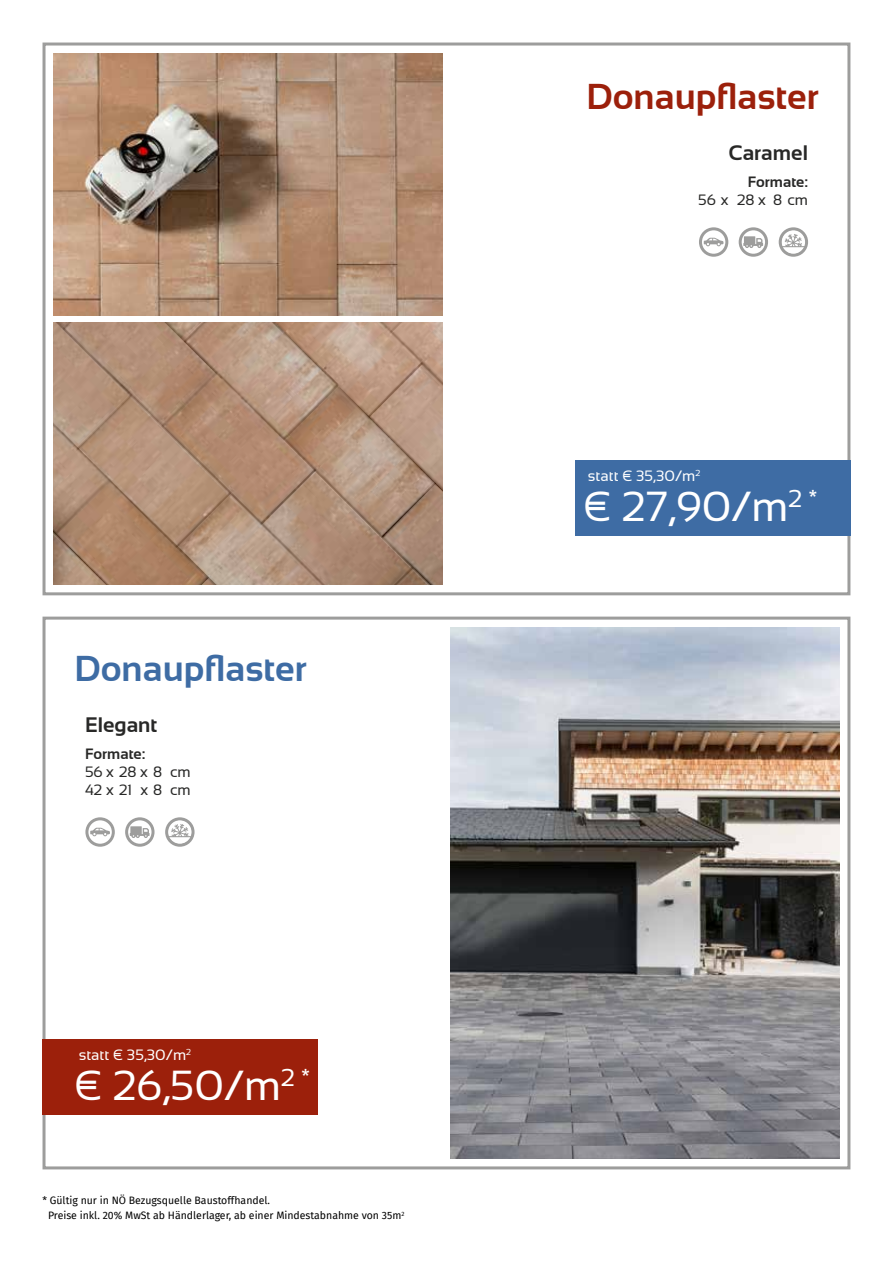
<style>
.page{position:relative;width:893px;height:1263px;background:#fff}
.page>*{position:absolute;margin:0;border:0;box-sizing:border-box;transform-origin:0 0}
.t1{font:42px "Sansation";color:#fff}
.t2{font:700 36px "Sansation";color:#9c200b}
.t3{font:700 36px "Sansation";color:#3e6ca4}
.t4{font:700 21px "Sansation";color:#282827}
.t5{font:15px "Sansation";color:#fff}
.t6{font:15px/18px "Sansation";color:#282827}
.t7{font:700 15px "Sansation";color:#282827}
.t8{font:10.5px/15px "Fira Sans";color:#000}
</style>
<div class="page">
<div style="left:43px;top:617px;width:807px;height:552px;border:3px solid #9d9d9c"></div>
<div style="left:43px;top:43px;width:807px;height:552px;border:3px solid #9d9d9c"></div>
<img style="left:450px;top:627px;width:390px;height:532px">
<img style="left:53px;top:53px;width:389px;height:262px">
<img style="left:53px;top:323px;width:389px;height:262px">
<div style="left:575px;top:460px;width:275px;height:75px;background:#3e6ca4"></div>
<div style="left:43px;top:1039px;width:275px;height:75px;background:#9c200b"></div>
<div style="left:739px;top:227px;width:29px;height:30px;border:3px solid #9d9d9c;border-radius:50%"></div>
<svg style="left:743px;top:236px;width:20px;height:12px"></svg>
<div style="left:699px;top:227px;width:29px;height:30px;border:3px solid #9d9d9c;border-radius:50%"></div>
<svg style="left:704px;top:238px;width:20px;height:8px"></svg>
<div style="left:125px;top:817px;width:30px;height:30px;border:3px solid #9d9d9c;border-radius:50%"></div>
<svg style="left:130px;top:826px;width:20px;height:12px"></svg>
<div style="left:85px;top:817px;width:30px;height:30px;border:3px solid #9d9d9c;border-radius:50%"></div>
<svg style="left:90px;top:828px;width:20px;height:8px"></svg>
<div style="left:779px;top:227px;width:29px;height:30px;border:3px solid #9d9d9c;border-radius:50%"></div>
<svg style="left:780px;top:229px;width:26px;height:26px"></svg>
<div style="left:165px;top:817px;width:30px;height:30px;border:3px solid #9d9d9c;border-radius:50%"></div>
<svg style="left:167px;top:819px;width:26px;height:26px"></svg>
<h2 class="t3" style="left:74px;top:648px;width:234px">Donaupflaster</h2>
<h3 class="t4" style="left:85px;top:713px;width:74px">Elegant</h3>
<h3 class="t7" style="left:85px;top:745px;width:62px">Formate:</h3>
<h3 class="t6" style="left:85px;top:763px;width:107px">56 x 28 x 8 cm<br>42 x 21 x 8 cm</h3>
<h3 class="t5" style="left:79px;top:1047px;width:114px">statt € 35,30/m<sup>2</sup></h3>
<h1 class="t1" style="left:74px;top:1062px;width:238px">€ 26,50/m<sup>2</sup> <sup>*</sup></h1>
<p class="t8" style="left:48px;top:1192px;width:358px;text-indent:-6px">* Gültig nur in NÖ Bezugsquelle Baustoffhandel.<br>Preise inkl. 20% MwSt ab Händlerlager, ab einer Mindestabnahme von 35m<sup>2</sup></p>
<h2 class="t2" style="left:586px;top:77px;width:234px">Donaupflaster</h2>
<h3 class="t4" style="left:728px;top:141px;width:81px">Caramel</h3>
<h3 class="t7" style="left:748px;top:173px;width:62px">Formate:</h3>
<h3 class="t6" style="left:698px;top:190px;width:111px">56 x 28 x 8 cm</h3>
<h3 class="t5" style="left:588px;top:468px;width:114px">statt € 35,30/m<sup>2</sup></h3>
<h1 class="t1" style="left:584px;top:483px;width:236px">€ 27,90/m<sup>2</sup> <sup>*</sup></h1>
</div>
